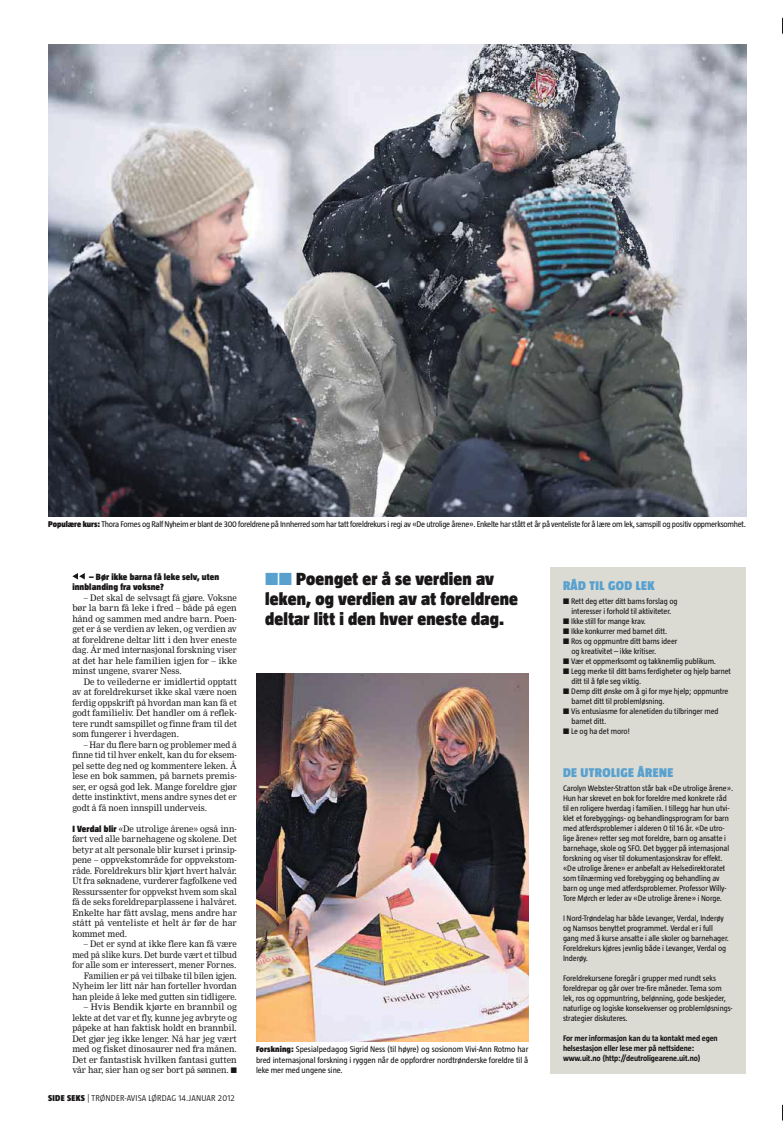
<style>
.page{position:relative;width:783px;height:1134px;background:#fff}
.page>*{position:absolute;margin:0;border:0;box-sizing:border-box;transform-origin:0 0}
.t1{font:900 18px/20px "Taz";letter-spacing:.01em;color:#1a1718}
.t2{font:900 13px "Taz";letter-spacing:.03em;color:#58a1cf}
.t3{font:900 9.2px/10.5px "Taz";letter-spacing:.01em;color:#1a1718}
.t4{font:8.8px/10.5px "Nimrod";color:#1a1718;text-align:justify;scale:.96 1}
.t5{font:8.8px/10.5px "Nimrod";color:#1a1718;text-align:justify}
.t6{font:8.8px/10.5px "Nimrod";color:#1a1718;text-align:justify;scale:.94 1}
.t7{font:8.8px/10.5px "Nimrod";color:#1a1718;text-align:right;scale:.95 1}
.t8{font:300 8.8px "Taz";letter-spacing:.02em;color:#1a1718}
.t9{font:8.5px/10.5px "Taz";letter-spacing:-.03em;color:#1a1718;text-align:justify}
.t10{font:8.2px/10px "Taz";letter-spacing:-.01em;color:#1a1718}
.t11{font:700 8.2px/10px "Taz";letter-spacing:-.01em;color:#1a1718}
.s1{font-weight:900}
.s2{font-family:"Taz";font-weight:900;font-size:9.2px}
.s3{color:#58a1cf}
</style>
<div class="page">
<svg style="left:782px;top:18px;width:1px;height:16px"></svg>
<svg style="left:782px;top:1105px;width:1px;height:15px"></svg>
<img style="left:256px;top:674px;width:272px;height:367px">
<img style="left:48px;top:44px;width:698px;height:473px">
<svg style="left:72px;top:573px;width:13px;height:7px"></svg>
<div style="left:550px;top:567px;width:196px;height:506px;background:#dbdbd4"></div>
<p class="t9" style="left:48px;top:519px;width:699px"><span class="s1">Populære kurs:</span> Thora Fornes og Ralf Nyheim er blant de 300 foreldrene på Innherred som har tatt foreldrekurs i regi av «De utrolige årene». Enkelte har stått et år på venteliste for å lære om lek, samspill og positiv oppmerksomhet.</p>
<p class="t3" style="left:72px;top:572px;width:148px;text-indent:17px">– Bør ikke barna få leke selv, uten innblanding fra voksne?</p>
<p class="t4" style="left:72px;top:593px;width:173px;text-indent:11px">– Det skal de selvsagt få gjøre. Voksne bør la barn få leke i fred – både på egen hånd og sammen med andre barn. Poen&shy;get er å se verdien av leken, og verdien av at foreldrene deltar litt i den hver eneste dag. År med internasjonal forskning viser at det har hele familien igjen for – ikke minst ungene, svarer Ness.</p>
<p class="t4" style="left:72px;top:677px;width:173px;text-indent:11px">De to veilederne er imidlertid opptatt av at foreldrekurset ikke skal være noen ferdig oppskrift på hvordan man kan få et godt familieliv. Det handler om å reflek&shy;tere rundt samspillet og finne fram til det som fungerer i hverdagen.</p>
<p class="t6" style="left:72px;top:740px;width:176px;text-indent:11px">– Har du flere barn og problemer med å finne tid til hver enkelt, kan du for eksem&shy;pel sette deg ned og kommentere leken. Å lese en bok sammen, på barnets premis&shy;ser, er også god lek. Mange foreldre gjør dette instinktivt, mens andre synes det er godt å få noen innspill underveis.</p>
<p class="t4" style="left:72px;top:824px;width:173px"><span class="s2">I Verdal blir</span> «De utrolige årene» også inn&shy;ført ved alle barnehagene og skolene. Det betyr at alt personale blir kurset i prinsip&shy;pene – oppvekstområde for oppvekstom&shy;råde. Foreldrekurs blir kjørt hvert halvår.<br>Ut fra søknadene, vurderer fagfolkene ved Ressurssenter for oppvekst hvem som skal få de seks foreldreparplassene i halvåret.<br>Enkelte har fått avslag, mens andre har stått på venteliste et helt år før de har kommet med.</p>
<p class="t7" style="left:72px;top:939px;width:175px">– Det er synd at ikke flere kan få være med på slike kurs. Det burde vært et tilbud for alle som er interessert, mener Fornes.<br>Familien er på vei tilbake til bilen igjen.<br>Nyheim ler litt når han forteller hvordan han pleide å leke med gutten sin tidligere.</p>
<p class="t5" style="left:72px;top:1002px;width:166px;text-indent:11px">– Hvis Bendik kjørte en brannbil og lekte at det var et fly, kunne jeg avbryte og påpeke at han faktisk holdt en brannbil.<br>Det gjør jeg ikke lenger. Nå har jeg vært med og fisket dinosaurer ned fra månen.<br>Det er fantastisk hvilken fantasi gutten vår har, sier han og ser bort på sønnen. ■</p>
<p class="t8" style="left:48px;top:1093px;width:188px"><span class="s1">SIDE SEKS</span> | TRØNDER-AVISA LØRDAG 14.JANUAR 2012</p>
<h1 class="t1" style="left:265px;top:570px;width:254px"><span class="s3">■■</span> Poenget er å se verdien av leken, og verdien av at foreldrene deltar litt i den hver eneste dag.</h1>
<h2 class="t2" style="left:563px;top:580px;width:93px">RÅD TIL GOD LEK</h2>
<p class="t10" style="left:563px;top:597px;width:116px;text-align:center">■ Rett deg etter ditt barns forslag og interesser i forhold til aktiviteter.</p>
<p class="t10" style="left:563px;top:617px;width:84px">■ Ikke still for mange krav.</p>
<p class="t10" style="left:563px;top:627px;width:106px">■ Ikke konkurrer med barnet ditt.</p>
<p class="t10" style="left:571px;top:637px;width:107px;text-indent:-9px">■ Ros og oppmuntre ditt barns ideer og kreativitet – ikke kritiser.</p>
<p class="t10" style="left:563px;top:657px;width:154px">■ Vær et oppmerksomt og takknemlig publikum.</p>
<p class="t10" style="left:571px;top:667px;width:161px;text-indent:-9px">■ Legg merke til ditt barns ferdigheter og hjelp barnet ditt til å føle seg viktig.</p>
<p class="t10" style="left:571px;top:687px;width:158px;text-indent:-9px">■ Demp ditt ønske om å gi for mye hjelp; oppmuntre barnet ditt til problemløsning.</p>
<p class="t10" style="left:571px;top:707px;width:148px;text-indent:-9px">■ Vis entusiasme for alenetiden du tilbringer med barnet ditt.</p>
<p class="t10" style="left:563px;top:727px;width:68px">■ Le og ha det moro!</p>
<h2 class="t2" style="left:563px;top:767px;width:112px">DE UTROLIGE ÅRENE</h2>
<p class="t10" style="left:563px;top:784px;width:172px">Carolyn Webster-Stratton står bak «De utrolige årene».<br>Hun har skrevet en bok for foreldre med konkrete råd til en roligere hverdag i familien. I tillegg har hun utvi&shy;klet et forebyggings- og behandlingsprogram for barn med atferdsproblemer i alderen 0 til 16 år. «De utro&shy;lige årene» retter seg mot foreldre, barn og ansatte i barnehage, skole og SFO. Det bygger på internasjonal forskning og viser til dokumentasjonskrav for effekt. «De utrolige årene» er anbefalt av Helsedirektoratet som tilnærming ved forebygging og behandling av barn og unge med atferdsproblemer. Professor Willy-Tore Mørch er leder av «De utrolige årene» i Norge.</p>
<p class="t10" style="left:563px;top:914px;width:167px">I Nord-Trøndelag har både Levanger, Verdal, Inderøy og Namsos benyttet programmet. Verdal er i full gang med å kurse ansatte i alle skoler og barnehager.<br>Foreldrekurs kjøres jevnlig både i Levanger, Verdal og Inderøy.</p>
<p class="t10" style="left:563px;top:974px;width:171px">Foreldrekursene foregår i grupper med rundt seks foreldrepar og går over tre-fire måneder. Tema som lek, ros og oppmuntring, belønning, gode beskjeder, naturlige og logiske konsekvenser og problemløsnings&shy;strategier diskuteres.</p>
<p class="t11" style="left:563px;top:1034px;width:156px">For mer informasjon kan du ta kontakt med egen helsestasjon eller lese mer på nettsidene: www.uit.no (http://deutroligearene.uit.no)</p>
<p class="t9" style="left:256px;top:1044px;width:274px"><span class="s1">Forskning:</span> Spesialpedagog Sigrid Ness (til høyre) og sosionom Vivi-Ann Rotmo har bred internasjonal forskning i ryggen når de oppfordrer nordtrønderske foreldre til å leke mer med ungene sine.</p>
</div>
